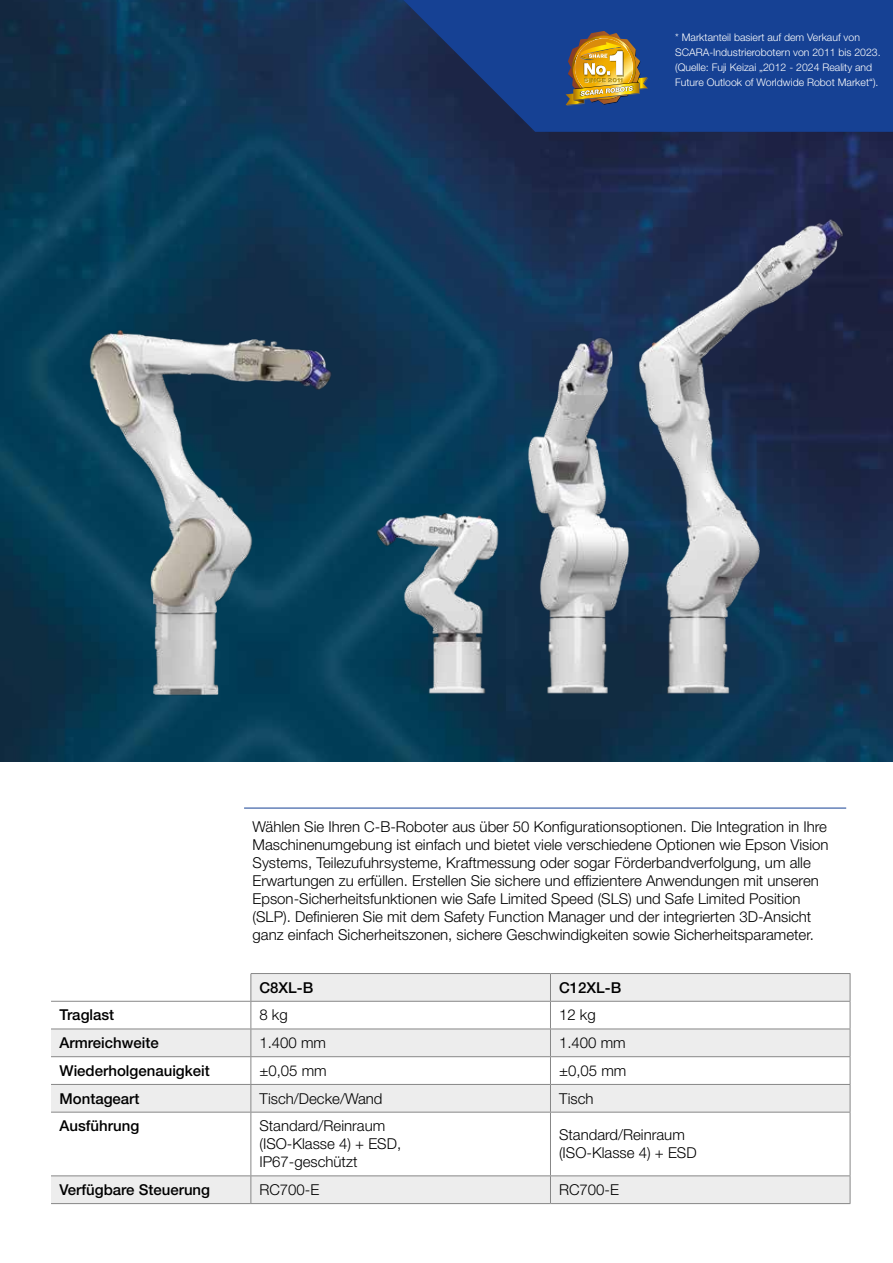
<style>
.page{position:relative;width:893px;height:1263px;background:#fff}
.page>*{position:absolute;margin:0;border:0;box-sizing:border-box;transform-origin:0 0}
.t1{font:300 15px/18px "Helvetica Neue LT Pro";color:#000}
.t2{font:500 15px "Helvetica Neue LT Pro";color:#000}
.t3{font:300 10.5px/15px "Helvetica Neue LT Pro";color:#fff}
</style>
<div class="page">
<img style="left:0;top:0;width:893px;height:761px">
<svg style="left:403px;top:0;width:490px;height:132px;background:#163d88"></svg>
<svg style="left:51px;top:974px;width:799px;height:54px"></svg>
<svg style="left:51px;top:1029px;width:799px;height:174px"></svg>
<hr style="left:250px;top:973px;width:300px;height:1px;background:#878787">
<hr style="left:550px;top:973px;width:300px;height:1px;background:#878787">
<hr style="left:251px;top:1001px;width:299px;height:1px;background:#878787">
<hr style="left:550px;top:1001px;width:300px;height:1px;background:#878787">
<hr style="left:251px;top:1028px;width:299px;height:1px;background:#878787">
<hr style="left:550px;top:1028px;width:300px;height:1px;background:#878787">
<hr style="left:251px;top:1056px;width:299px;height:1px;background:#878787">
<hr style="left:550px;top:1056px;width:300px;height:1px;background:#878787">
<hr style="left:251px;top:1084px;width:299px;height:1px;background:#878787">
<hr style="left:550px;top:1084px;width:300px;height:1px;background:#878787">
<hr style="left:251px;top:1112px;width:299px;height:1px;background:#878787">
<hr style="left:550px;top:1112px;width:300px;height:1px;background:#878787">
<hr style="left:251px;top:1175px;width:299px;height:1px;background:#878787">
<hr style="left:550px;top:1175px;width:300px;height:1px;background:#878787">
<hr style="left:251px;top:1203px;width:299px;height:1px;background:#878787">
<hr style="left:550px;top:1203px;width:300px;height:1px;background:#878787">
<hr style="left:51px;top:1001px;width:200px;height:1px;background:#878787">
<hr style="left:51px;top:1028px;width:200px;height:1px;background:#878787">
<hr style="left:51px;top:1056px;width:200px;height:1px;background:#878787">
<hr style="left:51px;top:1084px;width:200px;height:1px;background:#878787">
<hr style="left:51px;top:1112px;width:200px;height:1px;background:#878787">
<hr style="left:51px;top:1175px;width:200px;height:1px;background:#878787">
<hr style="left:51px;top:1203px;width:200px;height:1px;background:#878787">
<svg style="left:550px;top:974px;width:1px;height:138px"></svg>
<hr style="left:550px;top:1112px;width:1px;height:63px;background:#878787">
<svg style="left:550px;top:1176px;width:1px;height:27px"></svg>
<svg style="left:250px;top:974px;width:1px;height:138px"></svg>
<hr style="left:250px;top:1112px;width:1px;height:63px;background:#878787">
<svg style="left:250px;top:1176px;width:1px;height:27px"></svg>
<svg style="left:850px;top:974px;width:1px;height:138px"></svg>
<hr style="left:850px;top:1112px;width:1px;height:63px;background:#878787">
<svg style="left:850px;top:1176px;width:1px;height:27px"></svg>
<hr style="left:244px;top:808px;width:602px;height:1px;background:#164194">
<img style="left:566px;top:31px;width:82px;height:75px">
<img style="left:60px;top:312px;width:302px;height:406px">
<img style="left:371px;top:197px;width:481px;height:523px">
<p class="t3" style="left:675px;top:29px;width:207px">* Marktanteil basiert auf dem Verkauf von SCARA-Industrierobotern von 2011 bis 2023. (Quelle: Fuji Keizai „2012 - 2024 Reality and Future Outlook of Worldwide Robot Market“).</p>
<p class="t1" style="left:253px;top:817px;width:578px">Wählen Sie Ihren C-B-Roboter aus über 50 Konfigurationsoptionen. Die Integration in Ihre Maschinenumgebung ist einfach und bietet viele verschiedene Optionen wie Epson Vision Systems, Teilezufuhrsysteme, Kraftmessung oder sogar Förderbandverfolgung, um alle Erwartungen zu erfüllen. Erstellen Sie sichere und effizientere Anwendungen mit unseren Epson-Sicherheitsfunktionen wie Safe Limited Speed (SLS) und Safe Limited Position (SLP). Definieren Sie mit dem Safety Function Manager und der integrierten 3D-Ansicht ganz einfach Sicherheitszonen, sichere Geschwindigkeiten sowie Sicherheitsparameter.</p>
<p class="t2" style="left:259px;top:978px;width:55px">C8XL-B</p>
<p class="t2" style="left:559px;top:978px;width:64px">C12XL-B</p>
<p class="t2" style="left:60px;top:1006px;width:56px">Traglast</p>
<p class="t1" style="left:259px;top:1006px;width:30px">8 kg</p>
<p class="t1" style="left:559px;top:1006px;width:38px">12 kg</p>
<p class="t2" style="left:60px;top:1034px;width:101px">Armreichweite</p>
<p class="t1" style="left:259px;top:1033px;width:68px">1.400 mm</p>
<p class="t1" style="left:559px;top:1033px;width:68px">1.400 mm</p>
<p class="t2" style="left:60px;top:1061px;width:152px">Wiederholgenauigkeit</p>
<p class="t1" style="left:259px;top:1061px;width:69px">±0,05 mm</p>
<p class="t1" style="left:559px;top:1061px;width:69px">±0,05 mm</p>
<p class="t2" style="left:60px;top:1089px;width:82px">Montageart</p>
<p class="t1" style="left:259px;top:1089px;width:125px">Tisch/Decke/Wand</p>
<p class="t1" style="left:559px;top:1089px;width:36px">Tisch</p>
<p class="t2" style="left:60px;top:1117px;width:81px">Ausführung</p>
<p class="t1" style="left:259px;top:1117px;width:143px">Standard/Reinraum (ISO-Klasse 4) + ESD,<br>IP67-geschützt</p>
<p class="t1" style="left:559px;top:1126px;width:139px">Standard/Reinraum (ISO-Klasse 4) + ESD</p>
<p class="t2" style="left:60px;top:1181px;width:152px">Verfügbare Steuerung</p>
<p class="t1" style="left:259px;top:1180px;width:62px">RC700-E</p>
<p class="t1" style="left:559px;top:1180px;width:62px">RC700-E</p>
</div>
